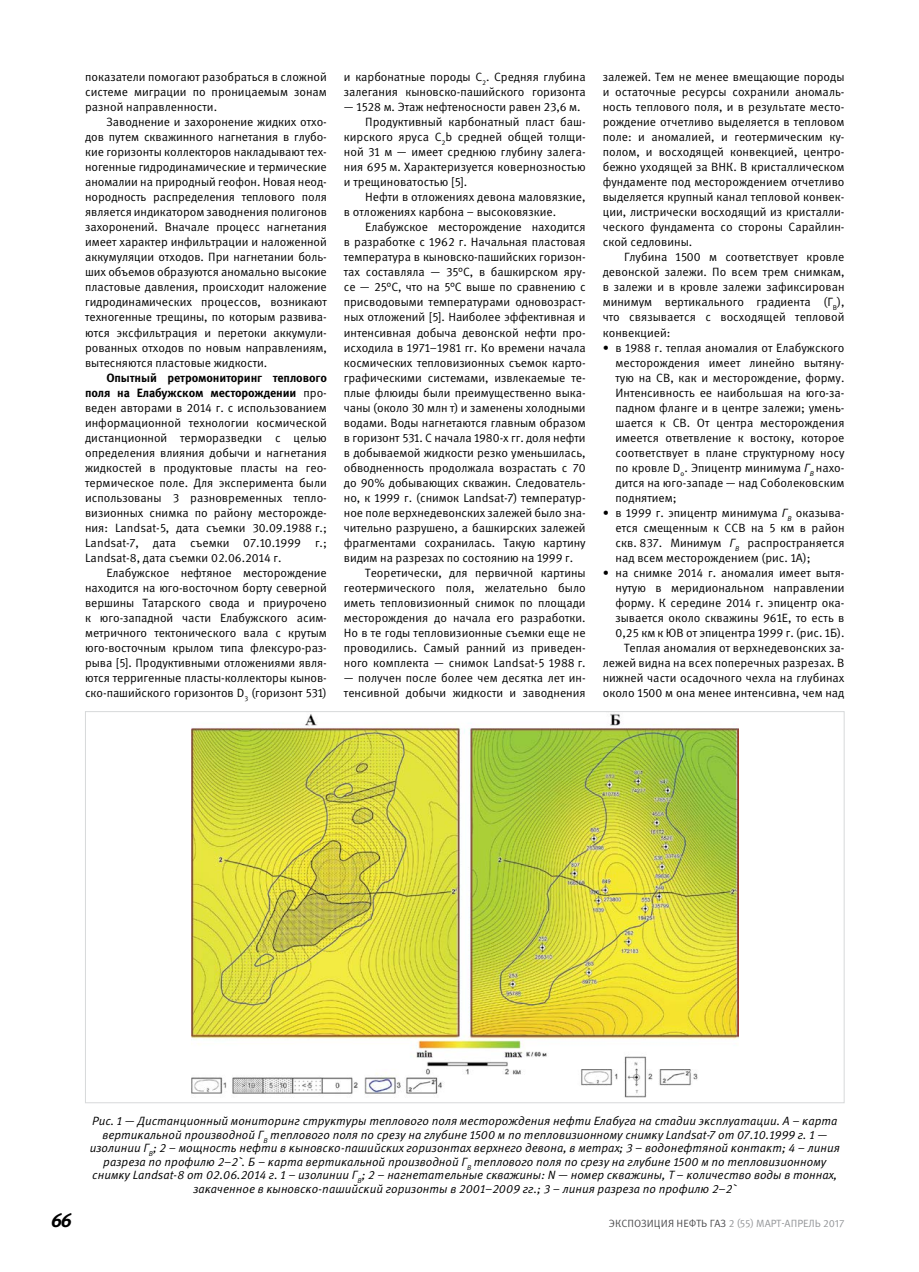
<style>
.page{position:relative;width:919px;height:1272px;background:#fff}
.page>*{position:absolute;margin:0;border:0;box-sizing:border-box;transform-origin:0 0}
.t1{font:italic 700 19.5px "Meta Pro";color:#000}
.t2{font:12px/15px "Meta Pro";color:#000;text-align:justify}
.t3{font:italic 12px/13.5px "Meta Pro";color:#000;text-align:center}
.t4{font:10.5px "Meta Pro";color:#939598}
.s1{font-weight:700}
.s2{font-style:italic}
.s3{color:#4d4d4f}
</style>
<div class="page">
<img style="left:191px;top:713px;width:547px;height:385px">
<p class="t2" style="left:85px;top:70px;width:243px">показатели помогают разобраться в сложной системе миграции по проницаемым зонам разной направленности.</p>
<p class="t2" style="left:85px;top:115px;width:243px;text-indent:21px">Заводнение и захоронение жидких отхо&shy;дов путем скважинного нагнетания в глубо&shy;кие горизонты коллекторов накладывают тех&shy;ногенные гидродинамические и термические аномалии на природный геофон. Новая неод&shy;нородность распределения теплового поля является индикатором заводнения полигонов захоронений. Вначале процесс нагнетания имеет характер инфильтрации и наложенной аккумуляции отходов. При нагнетании боль&shy;ших объемов образуются аномально высокие пластовые давления, происходит наложение гидродинамических процессов, возникают техногенные трещины, по которым развива&shy;ются эксфильтрация и перетоки аккумули&shy;рованных отходов по новым направлениям, вытесняются пластовые жидкости.</p>
<p class="t2" style="left:85px;top:370px;width:243px;text-indent:21px"><span class="s1">Опытный ретромониторинг теплового поля на Елабужском месторождении</span> про&shy;веден авторами в 2014 г. с использованием информационной технологии космической дистанционной терморазведки с целью определения влияния добычи и нагнетания жидкостей в продуктовые пласты на гео&shy;термическое поле. Для эксперимента были использованы 3 разновременных тепло&shy;визионных снимка по району месторожде&shy;ния: Landsat-5, дата съемки 30.09.1988 г.; Landsat-7, дата съемки 07.10.1999 г.; Landsat-8, дата съемки 02.06.2014 г.</p>
<p class="t2" style="left:85px;top:565px;width:243px;text-indent:21px">Елабужское нефтяное месторождение находится на юго-восточном борту северной вершины Татарского свода и приурочено к юго-западной части Елабужского асим&shy;метричного тектонического вала с крутым юго-восточным крылом типа флексуро-раз&shy;рыва [5]. Продуктивными отложениями явля&shy;ются терригенные пласты-коллекторы кынов&shy;ско-пашийского горизонтов D<sub>3</sub> (горизонт 531)</p>
<p class="t2" style="left:344px;top:70px;width:243px">и карбонатные породы С<sub>2</sub>. Средняя глубина залегания кыновско-пашийского горизонта</p>
<p class="t2" style="left:344px;top:100px;width:238px">— 1528 м. Этаж нефтеносности равен 23,6 м.</p>
<p class="t2" style="left:365px;top:115px;width:222px">Продуктивный карбонатный пласт баш-</p>
<p class="t2" style="left:344px;top:130px;width:243px">кирского яруса С<sub>2</sub>b средней общей толщи-</p>
<p class="t2" style="left:344px;top:145px;width:243px">ной 31 м — имеет среднюю глубину залега-</p>
<p class="t2" style="left:344px;top:160px;width:243px">ния 695 м. Характеризуется ковернозностью</p>
<p class="t2" style="left:344px;top:175px;width:125px">и трещиноватостью [5].</p>
<p class="t2" style="left:365px;top:190px;width:222px">Нефти в отложениях девона маловязкие,</p>
<p class="t2" style="left:344px;top:205px;width:214px">в отложениях карбона – высоковязкие.</p>
<p class="t2" style="left:365px;top:220px;width:222px">Елабужское месторождение находится</p>
<p class="t2" style="left:344px;top:235px;width:243px">в разработке с 1962 г. Начальная пластовая</p>
<p class="t2" style="left:344px;top:250px;width:243px">температура в кыновско-пашийских горизон-</p>
<p class="t2" style="left:344px;top:265px;width:243px">тах составляла — 35°С, в башкирском яру-</p>
<p class="t2" style="left:344px;top:280px;width:243px">се — 25°С, что на 5°С выше по сравнению с</p>
<p class="t2" style="left:344px;top:295px;width:243px">присводовыми температурами одновозраст-</p>
<p class="t2" style="left:344px;top:310px;width:243px">ных отложений [5]. Наиболее эффективная и</p>
<p class="t2" style="left:344px;top:325px;width:243px">интенсивная добыча девонской нефти про-</p>
<p class="t2" style="left:344px;top:340px;width:243px">исходила в 1971–1981 гг. Ко времени начала</p>
<p class="t2" style="left:344px;top:355px;width:243px">космических тепловизионных съемок карто-</p>
<p class="t2" style="left:344px;top:370px;width:243px">графическими системами, извлекаемые те-</p>
<p class="t2" style="left:344px;top:385px;width:243px">плые флюиды были преимущественно выка-</p>
<p class="t2" style="left:344px;top:400px;width:243px">чаны (около 30 млн т) и заменены холодными</p>
<p class="t2" style="left:344px;top:415px;width:243px">водами. Воды нагнетаются главным образом</p>
<p class="t2" style="left:344px;top:430px;width:243px">в горизонт 531. С начала 1980-х гг. доля нефти</p>
<p class="t2" style="left:344px;top:445px;width:243px">в добываемой жидкости резко уменьшилась,</p>
<p class="t2" style="left:344px;top:460px;width:243px">обводненность продолжала возрастать с 70</p>
<p class="t2" style="left:344px;top:475px;width:243px">до 90% добывающих скважин. Следователь-</p>
<p class="t2" style="left:344px;top:490px;width:243px">но, к 1999 г. (снимок Landsat-7) температур-</p>
<p class="t2" style="left:344px;top:505px;width:243px">ное поле верхнедевонских залежей было зна-</p>
<p class="t2" style="left:344px;top:520px;width:243px">чительно разрушено, а башкирских залежей</p>
<p class="t2" style="left:344px;top:535px;width:243px">фрагментами сохранилась. Такую картину</p>
<p class="t2" style="left:344px;top:550px;width:231px">видим на разрезах по состоянию на 1999 г.</p>
<p class="t2" style="left:365px;top:565px;width:222px">Теоретически, для первичной картины</p>
<p class="t2" style="left:344px;top:580px;width:243px">геотермического поля, желательно было</p>
<p class="t2" style="left:344px;top:595px;width:243px">иметь тепловизионный снимок по площади</p>
<p class="t2" style="left:344px;top:610px;width:243px">месторождения до начала его разработки.</p>
<p class="t2" style="left:344px;top:625px;width:243px">Но в те годы тепловизионные съемки еще не</p>
<p class="t2" style="left:344px;top:640px;width:243px">проводились. Самый ранний из приведен-</p>
<p class="t2" style="left:344px;top:655px;width:243px">ного комплекта — снимок Landsat-5 1988 г.</p>
<p class="t2" style="left:344px;top:670px;width:243px">— получен после более чем десятка лет ин&shy;тенсивной добычи жидкости и заводнения</p>
<p class="t2" style="left:602px;top:70px;width:243px">залежей. Тем не менее вмещающие породы и остаточные ресурсы сохранили аномаль&shy;ность теплового поля, и в результате место&shy;рождение отчетливо выделяется в тепловом поле: и аномалией, и геотермическим ку&shy;полом, и восходящей конвекцией, центро&shy;бежно уходящей за ВНК. В кристаллическом фундаменте под месторождением отчетливо выделяется крупный канал тепловой конвек&shy;ции, листрически восходящий из кристалли&shy;ческого фундамента со стороны Сарайлин&shy;ской седловины.</p>
<p class="t2" style="left:602px;top:250px;width:243px;text-indent:21px">Глубина 1500 м соответствует кровле девонской залежи. По всем трем снимкам, в залежи и в кровле залежи зафиксирован минимум вертикального градиента (Г<sub>В</sub>), что связывается с восходящей тепловой конвекцией:</p>
<p class="t2" style="left:615px;top:340px;width:230px;text-indent:-13px">• в 1988 г. теплая аномалия от Елабужского месторождения имеет линейно вытяну&shy;тую на СВ, как и месторождение, форму.<br>Интенсивность ее наибольшая на юго-за&shy;падном фланге и в центре залежи; умень&shy;шается к СВ. От центра месторождения имеется ответвление к востоку, которое соответствует в плане структурному носу по кровле D<sub>o</sub>. Эпицентр минимума <span class="s2">Г</span><sub>В</sub> нахо&shy;дится на юго-западе — над Соболековским поднятием;</p>
<p class="t2" style="left:615px;top:505px;width:230px;text-indent:-13px">• в 1999 г. эпицентр минимума <span class="s2">Г</span><sub>В</sub> оказыва&shy;ется смещенным к ССВ на 5 км в район скв. 837. Минимум <span class="s2">Г</span><sub>В</sub> распространяется над всем месторождением (рис. 1А);</p>
<p class="t2" style="left:602px;top:565px;width:243px;text-align:right">• на снимке 2014 г. аномалия имеет вытя&shy;нутую в меридиональном направлении форму. К середине 2014 г. эпицентр ока&shy;зывается около скважины 961Е, то есть в 0,25 км к ЮВ от эпицентра 1999 г. (рис. 1Б).<br>Теплая аномалия от верхнедевонских за&shy;лежей видна на всех поперечных разрезах. В нижней части осадочного чехла на глубинах около 1500 м она менее интенсивна, чем над</p>
<p class="t3" style="left:90px;top:1114px;width:751px">Рис. 1 — Дистанционный мониторинг структуры теплового поля месторождения нефти Елабуга на стадии эксплуатации. А – карта вертикальной производной Г<sub>В</sub> теплового поля по срезу на глубине 1500 м по тепловизионному снимку Landsat-7 от 07.10.1999 г. 1 — изолинии Г<sub>В</sub>; 2 – мощность нефти в кыновско-пашийских горизонтах верхнего девона, в метрах; 3 – водонефтяной контакт; 4 – линия разреза по профилю 2–2`. Б – карта вертикальной производной Г<sub>В</sub> теплового поля по срезу на глубине 1500 м по тепловизионному снимку Landsat-8 от 02.06.2014 г. 1 – изолинии Г<sub>В</sub>; 2 – нагнетательные скважины: N — номер скважины, T – количество воды в тоннах, закаченное в кыновско-пашийский горизонты в 2001–2009 гг.; 3 – линия разреза по профилю 2–2`</p>
<h1 class="t1" style="left:51px;top:1208px;width:23px">66</h1>
<p class="t4" style="left:609px;top:1216px;width:237px"><span class="s3">ЭКСПОЗИЦИЯ НЕФТЬ ГАЗ</span> 2 (55) МАРТ-АПРЕЛЬ 2017</p>
</div>
